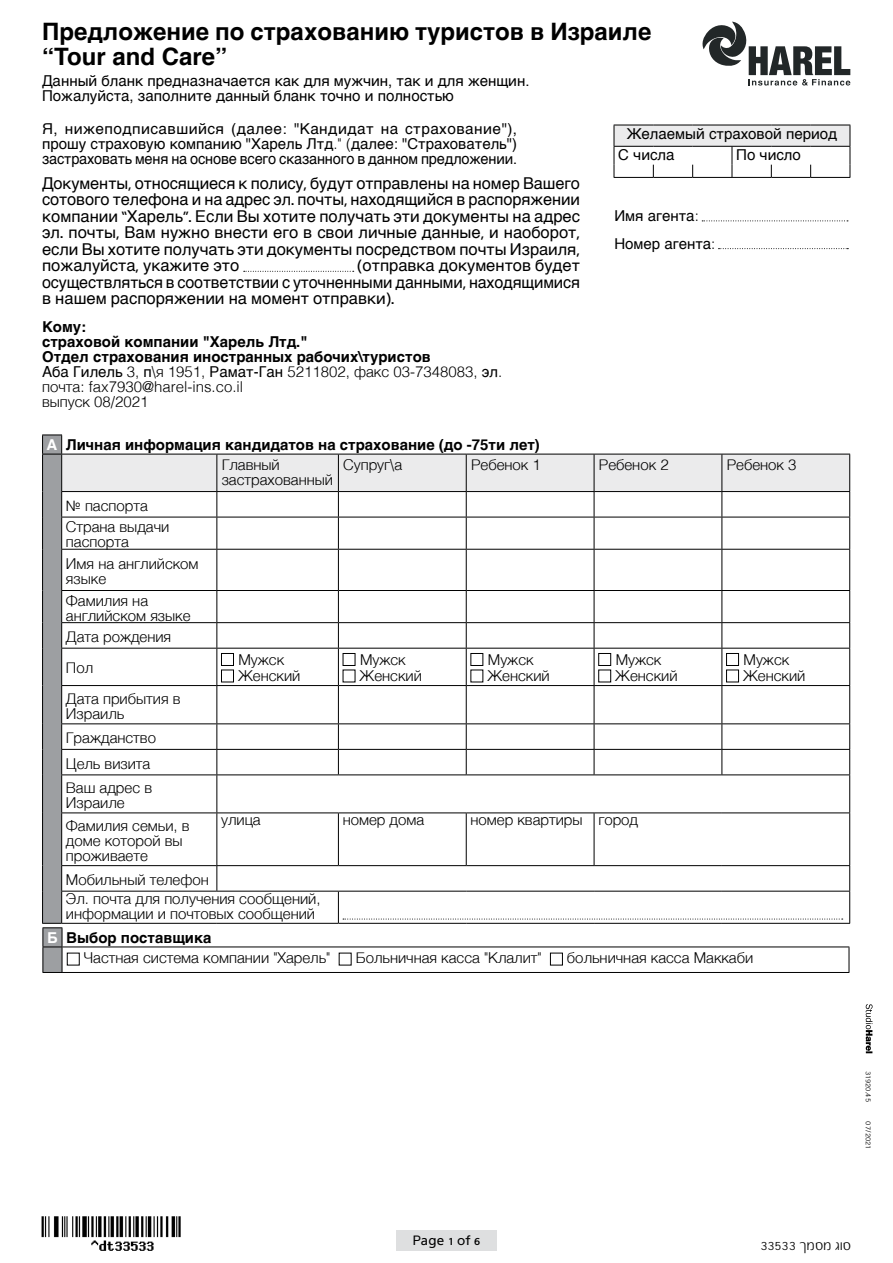
<style>
.page{position:relative;width:893px;height:1263px;background:#fff}
.page>*{position:absolute;margin:0;border:0;box-sizing:border-box;transform-origin:0 0}
.t1{font:700 24px/25.5px "Helvetica";color:#000}
.t2{font:16.35px/16.5px "Helvetica";color:#000;text-align:right}
.t3{font:300 15px/16.5px "Helvetica";color:#000}
.t4{font:15px/15px "Helvetica";color:#000}
.t5{font:700 15px/15px "Helvetica";color:#000}
.t6{font:15px "Helvetica";letter-spacing:.03em;color:#000}
.t7{font:300 15px "MF Protocol Harel";color:#000}
.t8{font:700 15px "Helvetica";color:#fff}
.t9{font:500 13.5px "MF Protocol Harel";letter-spacing:.005em;color:#000}
.t10{font:300 9px "MF Protocol Harel";color:#000}
.s1{font-weight:300}
.s2{font-family:"MF Protocol Harel";font-weight:500}
.s3{font-weight:400}
</style>
<div class="page">
<div style="left:396px;top:1230px;width:101px;height:21px;background:#dedfe0"></div>
<svg style="left:866px;top:1004px;width:7px;height:49px"></svg>
<div style="left:614px;top:125px;width:236px;height:21px;background:#ebebec"></div>
<svg style="left:810px;top:165px;width:1px;height:12px"></svg>
<svg style="left:771px;top:165px;width:1px;height:12px"></svg>
<svg style="left:692px;top:165px;width:1px;height:12px"></svg>
<svg style="left:653px;top:165px;width:1px;height:12px"></svg>
<hr style="left:811px;top:177px;width:39px;height:1px;background:#000">
<hr style="left:771px;top:177px;width:40px;height:1px;background:#000">
<hr style="left:732px;top:177px;width:39px;height:1px;background:#000">
<hr style="left:693px;top:177px;width:39px;height:1px;background:#000">
<hr style="left:653px;top:177px;width:40px;height:1px;background:#000">
<hr style="left:614px;top:177px;width:39px;height:1px;background:#000">
<hr style="left:811px;top:125px;width:39px;height:1px;background:#000">
<hr style="left:771px;top:125px;width:40px;height:1px;background:#000">
<hr style="left:732px;top:125px;width:39px;height:1px;background:#000">
<hr style="left:693px;top:125px;width:39px;height:1px;background:#000">
<hr style="left:653px;top:125px;width:40px;height:1px;background:#000">
<hr style="left:614px;top:125px;width:39px;height:1px;background:#000">
<hr style="left:693px;top:146px;width:39px;height:1px;background:#000">
<hr style="left:653px;top:146px;width:40px;height:1px;background:#000">
<hr style="left:614px;top:146px;width:39px;height:1px;background:#000">
<svg style="left:614px;top:125px;width:1px;height:52px"></svg>
<hr style="left:811px;top:146px;width:39px;height:1px;background:#000">
<svg style="left:850px;top:125px;width:1px;height:52px"></svg>
<hr style="left:771px;top:146px;width:40px;height:1px;background:#000">
<hr style="left:732px;top:146px;width:39px;height:1px;background:#000">
<svg style="left:732px;top:147px;width:1px;height:30px"></svg>
<svg style="left:42px;top:435px;width:808px;height:538px"></svg>
<div style="left:67px;top:953px;width:13px;height:12px;border:1px solid #000"></div>
<div style="left:550px;top:953px;width:13px;height:12px;border:1px solid #000"></div>
<svg style="left:244px;top:271px;width:110px;height:1px"></svg>
<svg style="left:702px;top:221px;width:146px;height:1px"></svg>
<svg style="left:718px;top:248px;width:130px;height:1px"></svg>
<svg style="left:702px;top:22px;width:148px;height:64px"></svg>
<img style="left:41px;top:1216px;width:140px;height:35px">
<h1 class="t1" style="left:42px;top:19px;width:611px">Предложение по страхованию туристов в Израиле “Tour and Care“</h1>
<p class="t4" style="left:42px;top:74px;width:489px">Данный бланк предназначается как для мужчин, так и для женщин.<br>Пожалуйста, заполните данный бланк точно и полностью</p>
<p class="t6" style="left:231px;top:117px;width:144px">(далее ״: Кандидат</p>
<p class="t6" style="left:405px;top:117px;width:113px">страхование ,(״</p>
<p class="t6" style="left:65px;top:117px;width:161px">нижеподписавшийся</p>
<p class="t4" style="left:42px;top:121px;width:476px">Я,<br>прошу страховую компанию ״Харель Лтд <span class="s1">(״ .</span> далее ״: Страхователь (״ застраховать меня на основе всего сказанного в данном предложении.</p>
<p class="t2" style="left:42px;top:175px;width:539px">Документы<span class="s2">,</span> относящиеся к полису<span class="s2">,</span> будут отправлены на номер Вашего сотового телефона и на адрес эл<span class="s2">.</span> почты<span class="s2">,</span> находящийся в распоряжении компании <span class="s2">“</span>Харель <span class="s2">.”</span> Если Вы хотите получать эти документы на адрес эл<span class="s2">.</span> почты<span class="s2">,</span> Вам нужно внести его в свои личные данные и<span class="s2">,</span> наоборот<span class="s2">, </span>если Вы хотите получать эти документы посредством почты Израиля<span class="s2">, (</span>отправка документов будет</p>
<p class="t4" style="left:381px;top:121px;width:19px">на</p>
<p class="t2" style="left:42px;top:258px;width:539px;text-align:left">пожалуйста<span class="s2">,</span> укажите это<br>осуществляться в соответствии с уточненными данными<span class="s2">,</span> находящимися в нашем распоряжении на момент отправки <span class="s2">.(</span></p>
<p class="t5" style="left:42px;top:319px;width:462px">Кому:<br>страховой компании ״Харель Лтд ״.<br>Отдел страхования иностранных рабочих\туристов<br><span class="s3">Аба Гилель</span> <span class="s1">3, я\</span><span class="s3">п</span> <span class="s1">1951,</span> <span class="s3">Рамат-Ган</span> <span class="s1">5211802, факс 03-7348083,</span> <span class="s3">эл</span><span class="s1">. почта: fax7930@harel-ins.co i l.<br>выпуск 08/2021</span></p>
<p class="t8" style="left:47px;top:433px;width:12px">A</p>
<p class="t5" style="left:66px;top:438px;width:475px">Личная информация кандидатов на страхование (до -75ти лет(</p>
<p class="t4" style="left:736px;top:124px;width:102px;line-height:20.5px;text-indent:-110px">Желаемый страховой период<br>По число</p>
<p class="t4" style="left:618px;top:147px;width:58px">С числа</p>
<p class="t4" style="left:614px;top:202px;width:103px;line-height:27.8px">Имя агента<span class="s1">:<br></span>Номер агента<span class="s1">:</span></p>
<p class="t8" style="left:47px;top:926px;width:12px">Б</p>
<p class="t3" style="left:66px;top:494px;width:105px;line-height:21.3px">№ паспорта<br>Страна выдачи</p>
<p class="t3" style="left:66px;top:530px;width:134px;line-height:21.8px">паспорта<br>Имя на английском</p>
<p class="t3" style="left:66px;top:566px;width:84px;line-height:21.8px">языке<br>Фамилия на</p>
<p class="t3" style="left:66px;top:603px;width:126px;line-height:21.3px">английском языке<br>Дата рождения</p>
<p class="t3" style="left:66px;top:659px;width:29px">Пол</p>
<p class="t3" style="left:66px;top:690px;width:116px;line-height:15px">Дата прибытия в<br>Израиль</p>
<p class="t3" style="left:66px;top:724px;width:92px;line-height:24.9px">Гражданство<br>Цель визита<br>Ваш адрес в</p>
<p class="t3" style="left:66px;top:790px;width:125px;line-height:22.8px">Израиле<br>Фамилия семьи в,</p>
<p class="t3" style="left:66px;top:832px;width:118px;line-height:15px">доме которой вы проживаете</p>
<p class="t3" style="left:343px;top:455px;width:60px">Супруг а\</p>
<p class="t3" style="left:222px;top:456px;width:113px;line-height:15px">Главный застрахованный</p>
<p class="t3" style="left:727px;top:455px;width:71px">Ребенок 3</p>
<p class="t3" style="left:471px;top:455px;width:71px">Ребенок 1</p>
<p class="t3" style="left:599px;top:455px;width:71px">Ребенок 2</p>
<p class="t3" style="left:238px;top:650px;width:47px">Мужск</p>
<p class="t3" style="left:238px;top:667px;width:64px">Женский</p>
<p class="t3" style="left:360px;top:650px;width:64px">Мужск<br>Женский</p>
<p class="t3" style="left:487px;top:650px;width:64px">Мужск<br>Женский</p>
<p class="t3" style="left:615px;top:650px;width:64px">Мужск<br>Женский</p>
<p class="t3" style="left:743px;top:650px;width:64px">Мужск<br>Женский</p>
<p class="t3" style="left:221px;top:810px;width:41px">улица</p>
<p class="t3" style="left:343px;top:810px;width:83px">номер дома</p>
<p class="t3" style="left:470px;top:810px;width:114px">номер квартиры</p>
<p class="t3" style="left:598px;top:810px;width:41px">город</p>
<p class="t3" style="left:66px;top:869px;width:256px;line-height:19.2px">Мобильный телефон<br>Эл. почта для получения сообщений,</p>
<p class="t3" style="left:66px;top:904px;width:251px">информации и почтовых сообщений</p>
<p class="t5" style="left:66px;top:930px;width:147px">Выбор поставщика</p>
<p class="t3" style="left:84px;top:948px;width:248px">Частная система компании ״Харель״</p>
<p class="t3" style="left:356px;top:948px;width:187px">Больничная касса ״Клалит״</p>
<p class="t3" style="left:567px;top:948px;width:188px">больничная касса Маккаби</p>
<p class="t9" style="left:413px;top:1233px;width:69px">Page 1 of 6</p>
<p class="t10" style="left:874px;top:1070px;width:33px;rotate:90deg">31920.45</p>
<p class="t10" style="left:874px;top:1121px;width:30px;rotate:90deg">07/2021</p>
<p class="t7" style="left:760px;top:1236px;width:92px">33533 ס ו גמסמך</p>
</div>
